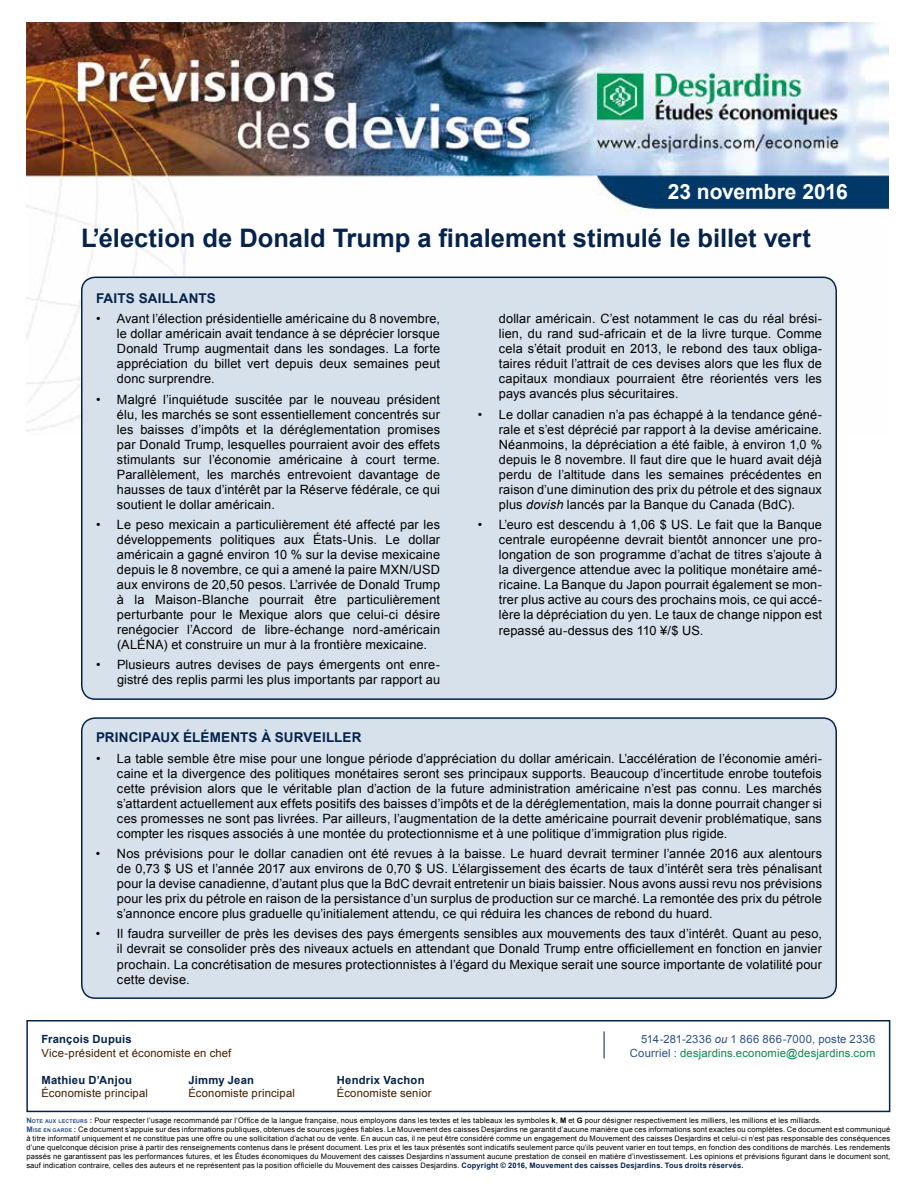
<style>
.page{position:relative;width:918px;height:1188px;background:#fff}
.page>*{position:absolute;margin:0;border:0;box-sizing:border-box;transform-origin:0 0}
.t1{font:700 25.5px "Arial";color:#05234b}
.t2{font:700 21px "Arial";letter-spacing:-.005em;color:#fff}
.t3{font:700 13.5px "Arial";letter-spacing:.01em;color:#05234b}
.t4{font:12.75px/15px "Arial";letter-spacing:.01em;color:#000;text-align:justify}
.t5{font:11.25px "Arial";letter-spacing:.015em;color:#401f00}
.t6{font:700 11.25px "Arial";letter-spacing:.02em;color:#05234b}
.t7{font:11.25px "Arial";letter-spacing:.015em;color:#008b4d}
.t8{font:11.25px "Arial";letter-spacing:.015em;color:#2d5088}
.t9{font:7.5px/9px "Arial";letter-spacing:.02em;color:#000}
.s1{font-style:italic}
.s2{color:#2d5088}
.s3{font-weight:700;color:#2d5088}
.s4{font-weight:700;font-size:5.25px;color:#2d5088}
.s5{font-weight:700}
.s6{font-weight:700;color:#05234b}
</style>
<div class="page">
<img style="left:26px;top:23px;width:862px;height:408px">
<svg style="left:26px;top:1020px;width:865px;height:93px"></svg>
<svg style="left:604px;top:1031px;width:1px;height:27px"></svg>
<div style="left:82px;top:277px;width:754px;height:422px;background:#d7e1eb;border-radius:14px"></div>
<div style="left:81px;top:277px;width:756px;height:423px;border:2px solid #05234b;border-radius:14px"></div>
<div style="left:82px;top:718px;width:754px;height:280px;background:#d7e1eb;border-radius:14px"></div>
<div style="left:81px;top:717px;width:756px;height:282px;border:2px solid #05234b;border-radius:14px"></div>
<h2 class="t2" style="left:668px;top:178px;width:181px">23 novembre 2016</h2>
<h1 class="t1" style="left:81px;top:221px;width:732px">L’élection de Donald Trump a finalement stimulé le billet vert</h1>
<p class="t3" style="left:96px;top:289px;width:121px">FAITS SAILLANTS</p>
<p class="t4" style="left:117px;top:311px;width:325px;text-indent:-21px">• Avant l’élection présidentielle américaine du 8 novembre, le dollar américain avait tendance à se déprécier lorsque Donald Trump augmentait dans les sondages. La forte appréciation du billet vert depuis deux semaines peut donc surprendre.</p>
<p class="t4" style="left:117px;top:392px;width:325px;text-indent:-21px">• Malgré l’inquiétude suscitée par le nouveau président élu, les marchés se sont essentiellement concentrés sur les baisses d’impôts et la déréglementation promises par Donald Trump, lesquelles pourraient avoir des effets stimulants sur l’économie américaine à court terme.<br>Parallèlement, les marchés entrevoient davantage de hausses de taux d’intérêt par la Réserve fédérale, ce qui soutient le dollar américain.</p>
<p class="t4" style="left:117px;top:517px;width:325px;text-indent:-21px">• Le peso mexicain a particulièrement été affecté par les développements politiques aux États‑Unis. Le dollar américain a gagné environ 10 % sur la devise mexicaine depuis le 8 novembre, ce qui a amené la paire MXN/USD aux environs de 20,50 pesos. L’arrivée de Donald Trump à la Maison-Blanche pourrait être particulièrement perturbante pour le Mexique alors que celui-ci désire renégocier l’Accord de libre-échange nord-américain (ALÉNA) et construire un mur à la frontière mexicaine.</p>
<p class="t4" style="left:96px;top:658px;width:346px;text-align:right">• Plusieurs autres devises de pays émergents ont enre‑ gistré des replis parmi les plus importants par rapport au</p>
<p class="t4" style="left:499px;top:311px;width:325px">dollar américain. C’est notamment le cas du réal brési‑ lien, du rand sud-africain et de la livre turque. Comme cela s’était produit en 2013, le rebond des taux obliga‑ taires réduit l’attrait de ces devises alors que les flux de capitaux mondiaux pourraient être réorientés vers les pays avancés plus sécuritaires.</p>
<p class="t4" style="left:499px;top:407px;width:325px;text-indent:-21px">• Le dollar canadien n’a pas échappé à la tendance géné‑ rale et s’est déprécié par rapport à la devise américaine.<br>Néanmoins, la dépréciation a été faible, à environ 1,0 % depuis le 8 novembre. Il faut dire que le huard avait déjà perdu de l’altitude dans les semaines précédentes en raison d’une diminution des prix du pétrole et des signaux plus <span class="s1">dovish</span> lancés par la Banque du Canada (BdC).</p>
<p class="t4" style="left:499px;top:517px;width:325px;text-indent:-21px">• L’euro est descendu à 1,06 $ US. Le fait que la Banque centrale européenne devrait bientôt annoncer une pro‑ longation de son programme d’achat de titres s’ajoute à la divergence attendue avec la politique monétaire amé‑ ricaine. La Banque du Japon pourrait également se mon‑ trer plus active au cours des prochains mois, ce qui accé‑ lère la dépréciation du yen. Le taux de change nippon est repassé au-dessus des 110 ¥/$ US.</p>
<p class="t3" style="left:96px;top:728px;width:267px">PRINCIPAUX ÉLÉMENTS À SURVEILLER</p>
<p class="t4" style="left:117px;top:751px;width:707px;text-indent:-21px">• La table semble être mise pour une longue période d’appréciation du dollar américain. L’accélération de l’économie améri‑ caine et la divergence des politiques monétaires seront ses principaux supports. Beaucoup d’incertitude enrobe toutefois cette prévision alors que le véritable plan d’action de la future administration américaine n’est pas connu. Les marchés s’attardent actuellement aux effets positifs des baisses d’impôts et de la déréglementation, mais la donne pourrait changer si ces promesses ne sont pas livrées. Par ailleurs, l’augmentation de la dette américaine pourrait devenir problématique, sans compter les risques associés à une montée du protectionnisme et à une politique d’immigration plus rigide.</p>
<p class="t4" style="left:117px;top:846px;width:707px;text-indent:-21px">• Nos prévisions pour le dollar canadien ont été revues à la baisse. Le huard devrait terminer l’année 2016 aux alentours de 0,73 $ US et l’année 2017 aux environs de 0,70 $ US. L’élargissement des écarts de taux d’intérêt sera très pénalisant pour la devise canadienne, d’autant plus que la BdC devrait entretenir un biais baissier. Nous avons aussi revu nos prévisions pour les prix du pétrole en raison de la persistance d’un surplus de production sur ce marché. La remontée des prix du pétrole s’annonce encore plus graduelle qu’initialement attendu, ce qui réduira les chances de rebond du huard.</p>
<p class="t4" style="left:117px;top:926px;width:707px;text-indent:-21px">• Il faudra surveiller de près les devises des pays émergents sensibles aux mouvements des taux d’intérêt. Quant au peso, il devrait se consolider près des niveaux actuels en attendant que Donald Trump entre officiellement en fonction en janvier prochain. La concrétisation de mesures protectionnistes à l’égard du Mexique serait une source importante de volatilité pour cette devise.</p>
<p class="t6" style="left:41px;top:1032px;width:92px">François Dupuis</p>
<p class="t8" style="left:641px;top:1032px;width:236px">514-281-2336 <span class="s1">ou</span> 1 866 866-7000, poste 2336</p>
<p class="t5" style="left:41px;top:1045px;width:192px">Vice-président et économiste en chef</p>
<p class="t7" style="left:630px;top:1045px;width:247px"><span class="s2">Courriel :</span> desjardins.economie@desjardins.com</p>
<p class="t6" style="left:41px;top:1072px;width:92px">Mathieu D’Anjou</p>
<p class="t6" style="left:188px;top:1072px;width:67px">Jimmy Jean</p>
<p class="t6" style="left:337px;top:1072px;width:89px">Hendrix Vachon</p>
<p class="t5" style="left:41px;top:1086px;width:108px">Économiste principal</p>
<p class="t5" style="left:188px;top:1086px;width:108px">Économiste principal</p>
<p class="t5" style="left:337px;top:1086px;width:96px">Économiste senior</p>
<p class="t9" style="left:26px;top:1116px;width:866px"><span class="s3">N</span><span class="s4">OTE AUX LECTEURS</span> <span class="s3">:</span> Pour respecter l’usage recommandé par l’Office de la langue française, nous employons dans les textes et les tableaux les symboles <span class="s5">k</span>, <span class="s5">M</span> et <span class="s5">G</span> pour désigner respectivement les milliers, les millions et les milliards.<br><span class="s3">M</span><span class="s4">ISE EN GARDE</span> <span class="s3">:</span> Ce document s’appuie sur des informations publiques, obtenues de sources jugées fiables. Le Mouvement des caisses Desjardins ne garantit d’aucune manière que ces informations sont exactes ou complètes. Ce document est communiqué à titre informatif uniquement et ne constitue pas une offre ou une sollicitation d’achat ou de vente. En aucun cas, il ne peut être considéré comme un engagement du Mouvement des caisses Desjardins et celui-ci n’est pas responsable des conséquences d’une quelconque décision prise à partir des renseignements contenus dans le présent document. Les prix et les taux présentés sont indicatifs seulement parce qu’ils peuvent varier en tout temps, en fonction des conditions de marchés. Les rendements passés ne garantissent pas les performances futures, et les Études économiques du Mouvement des caisses Desjardins n’assument aucune prestation de conseil en matière d’investissement. Les opinions et prévisions figurant dans le document sont, sauf indication contraire, celles des auteurs et ne représentent pas la position officielle du Mouvement des caisses Desjardins. <span class="s6">Copyright © 2016, Mouvement des caisses Desjardins. Tous droits réservés.</span></p>
</div>
